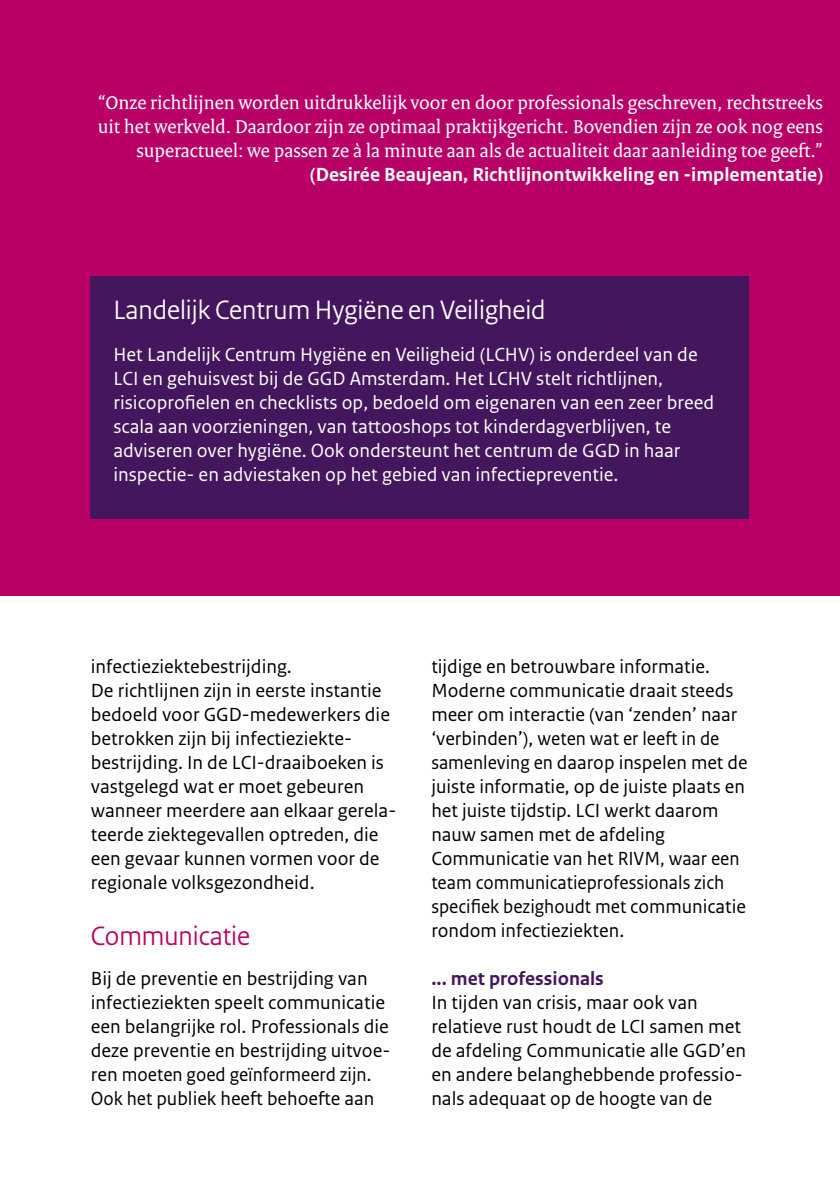
<style>
.page{position:relative;width:840px;height:1191px;background:#fff}
.page>*{position:absolute;margin:0;border:0;box-sizing:border-box;transform-origin:0 0}
._05_RIVM_Paragraafko{font:28px "Rijksoverheid Sans Heading";color:#fff}
._05_RIVM_Paragraafko-2{font:28px "Rijksoverheid Sans Heading";color:#b90066}
._10_RIVM_Broodtekst{font:20px/24px "Rijksoverheid Sans Text";color:#000}
._10_RIVM_Broodtekst-2{font:20px/24px "Rijksoverheid Sans Text";color:#fff}
._13_RIVM_Quote{font:20px/24px "Rijksoverheid Serif";color:#fff;text-align:right}
._13_RIVM_Quote-2{font:700 20px "Rijksoverheid Sans Text";color:#fff}
._06_RIVM_Alineakop{font:700 20px "Rijksoverheid Sans Text";color:#44165d}
</style>
<div class="page">
<div style="left:0;top:0;width:839px;height:595px;background:#b90066"></div>
<div style="left:91px;top:276px;width:657px;height:242px;background:#44165d"></div>
<p class="_13_RIVM_Quote" style="left:98px;top:91px;width:726px">“Onze richtlijnen worden uitdrukkelijk voor en door professionals geschreven, rechtstreeks uit het werkveld. Daardoor zijn ze optimaal praktijkgericht. Bovendien zijn ze ook nog eens superactueel: we passen ze à la minute aan als de actualiteit daar aanleiding toe geeft.”</p>
<p class="_13_RIVM_Quote-2" style="left:310px;top:163px;width:514px">(Desirée Beaujean, Richtlijnontwikkeling en -implementatie)</p>
<p class="_05_RIVM_Paragraafko" style="left:113px;top:294px;width:433px">Landelijk Centrum Hygiëne en Veiligheid</p>
<p class="_10_RIVM_Broodtekst-2" style="left:113px;top:343px;width:601px">Het Landelijk Centrum Hygiëne en Veiligheid (LCHV) is onderdeel van de LCI en gehuisvest bij de GGD Amsterdam. Het LCHV stelt richtlijnen, risicoprofielen en checklists op, bedoeld om eigenaren van een zeer breed scala aan voorzieningen, van tattooshops tot kinderdagverblijven, te adviseren over hygiëne. Ook ondersteunt het centrum de GGD in haar inspectie- en adviestaken op het gebied van infectiepreventie.</p>
<p class="_10_RIVM_Broodtekst" style="left:91px;top:655px;width:202px">infectieziektebestrijding.</p>
<p class="_10_RIVM_Broodtekst" style="left:91px;top:679px;width:307px">De richtlijnen zijn in eerste instantie bedoeld voor GGD-medewerkers die betrokken zijn bij infectieziekte&shy;bestrijding. In de LCI-draaiboeken is vastgelegd wat er moet gebeuren wanneer meerdere aan elkaar gerela&shy;teerde ziektegevallen optreden, die een gevaar kunnen vormen voor de regionale volksgezondheid.</p>
<p class="_05_RIVM_Paragraafko-2" style="left:91px;top:920px;width:161px">Communicatie</p>
<p class="_10_RIVM_Broodtekst" style="left:91px;top:967px;width:301px">Bij de preventie en bestrijding van infectieziekten speelt communicatie een belangrijke rol. Professionals die deze preventie en bestrijding uitvoe&shy;ren moeten goed geïnformeerd zijn.<br>Ook het publiek heeft behoefte aan</p>
<p class="_10_RIVM_Broodtekst" style="left:431px;top:655px;width:318px">tijdige en betrouwbare informatie.<br>Moderne communicatie draait steeds meer om interactie (van ‘zenden’ naar ‘verbinden’), weten wat er leeft in de samenleving en daarop inspelen met de juiste informatie, op de juiste plaats en het juiste tijdstip. LCI werkt daarom nauw samen met de afdeling Communicatie van het RIVM, waar een team communicatieprofessionals zich specifiek bezighoudt met communicatie rondom infectieziekten.</p>
<p class="_06_RIVM_Alineakop" style="left:431px;top:967px;width:174px">... met professionals</p>
<p class="_10_RIVM_Broodtekst" style="left:431px;top:991px;width:316px">In tijden van crisis, maar ook van relatieve rust houdt de LCI samen met de afdeling Communicatie alle GGD’en en andere belanghebbende professio&shy;nals adequaat op de hoogte van de</p>
</div>
